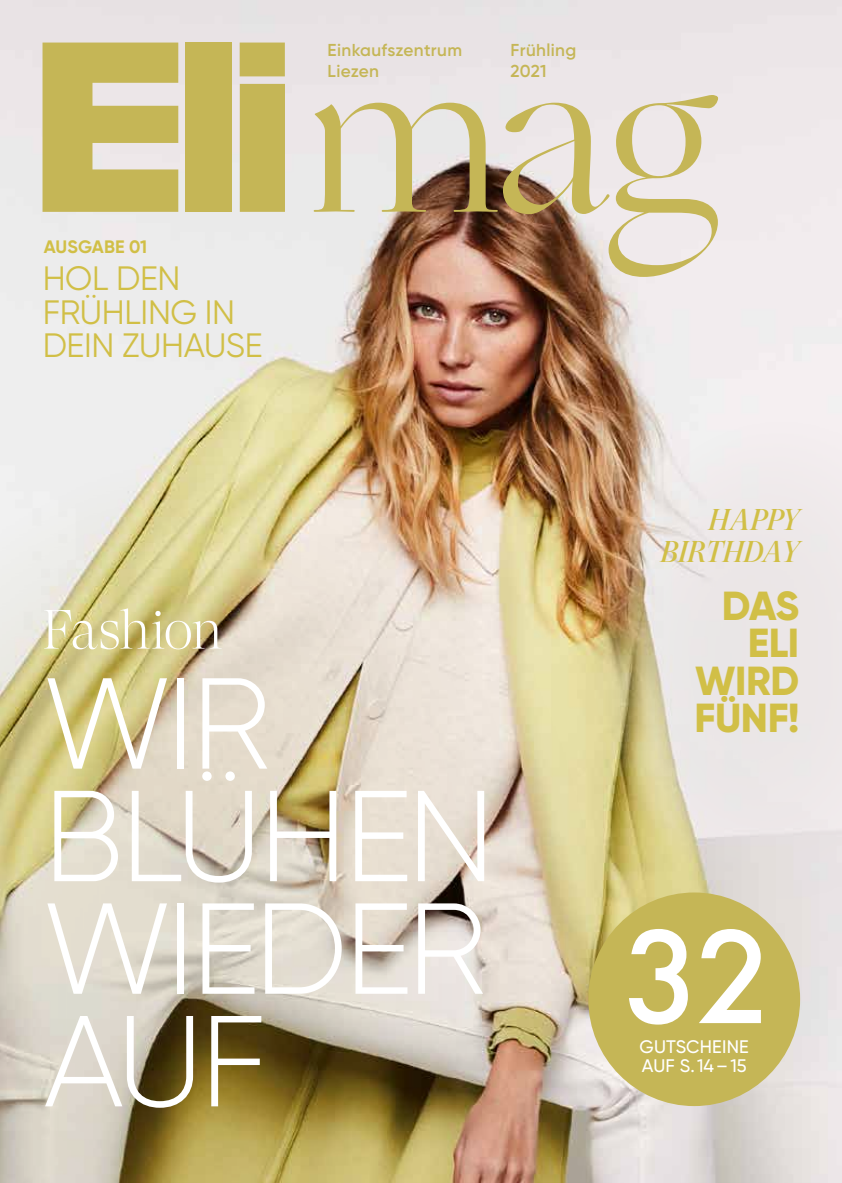
<style>
.page{position:relative;width:842px;height:1183px;background:#fff}
.page>*{position:absolute;margin:0;border:0;box-sizing:border-box;transform-origin:0 0}
.t1{font:213.9px "Ogg";color:#c5b656}
.t2{font:300 129px/112.5px "Gilroy";letter-spacing:-.035em;color:#fff}
.t3{font:500 122.7px "Futura";color:#fff}
.t4{font:300 55.05px "GT Super Display";letter-spacing:-.03em;color:#fff}
.t5{font:800 40.5px/37.5px "Gilroy";letter-spacing:-.01em;color:#d1bf46;text-align:right}
.t6{font:33.75px/33.8px "Gilroy";letter-spacing:-.01em;color:#d1bf46}
.t7{font:italic 30px/31.5px "GT Super Display";letter-spacing:-.015em;color:#d1bf46;text-align:right}
.t8{font:500 18.15px/18.8px "Gilroy";letter-spacing:.005em;color:#fff}
.t9{font:700 18px "Gilroy";letter-spacing:.005em;color:#d1bf46}
.t10{font:600 17.25px/20.7px "Gilroy";letter-spacing:.02em;color:#c5b656}
</style>
<div class="page">
<img style="left:0;top:0;width:842px;height:1182px">
<svg style="left:593px;top:421px;width:249px;height:478px;background:#e8e2dc"></svg>
<img style="left:0;top:450px;width:640px;height:732px">
<svg style="left:43px;top:43px;width:135px;height:169px;background:#ccbf71"></svg>
<div style="left:186px;top:43px;width:46px;height:169px;background:#c5b656"></div>
<div style="left:240px;top:43px;width:45px;height:169px;background:#c5b656"></div>
<div style="left:588px;top:892px;width:212px;height:213px;background:#c5b656;border-radius:50%"></div>
<p class="t9" style="left:44px;top:235px;width:105px">AUSGABE 01</p>
<h3 class="t6" style="left:43px;top:261px;width:222px">HOL DEN<br>FRÜHLING IN<br>DEIN ZUHAUSE</h3>
<p class="t10" style="left:328px;top:40px;width:136px">Einkaufszentrum<br>Liezen</p>
<p class="t10" style="left:510px;top:40px;width:67px">Frühling<br>2021</p>
<h1 class="t1" style="left:309px;top:-7px;width:408px">mag</h1>
<h3 class="t4" style="left:43px;top:600px;width:182px">Fashion</h3>
<h2 class="t2" style="left:43px;top:665px;width:454px">WIR<br>BLÜHEN<br>WIEDER<br>AUF</h2>
<h3 class="t7" style="left:661px;top:504px;width:140px">HAPPY<br>BIRTHDAY</h3>
<h3 class="t5" style="left:694px;top:586px;width:107px">DAS<br>ELI<br>WIRD<br>FÜNF!</h3>
<h3 class="t3" style="left:624px;top:893px;width:149px">32</h3>
<p class="t8" style="left:639px;top:1037px;width:111px">GUTSCHEINE<br>AUF S.14–15</p>
</div>
